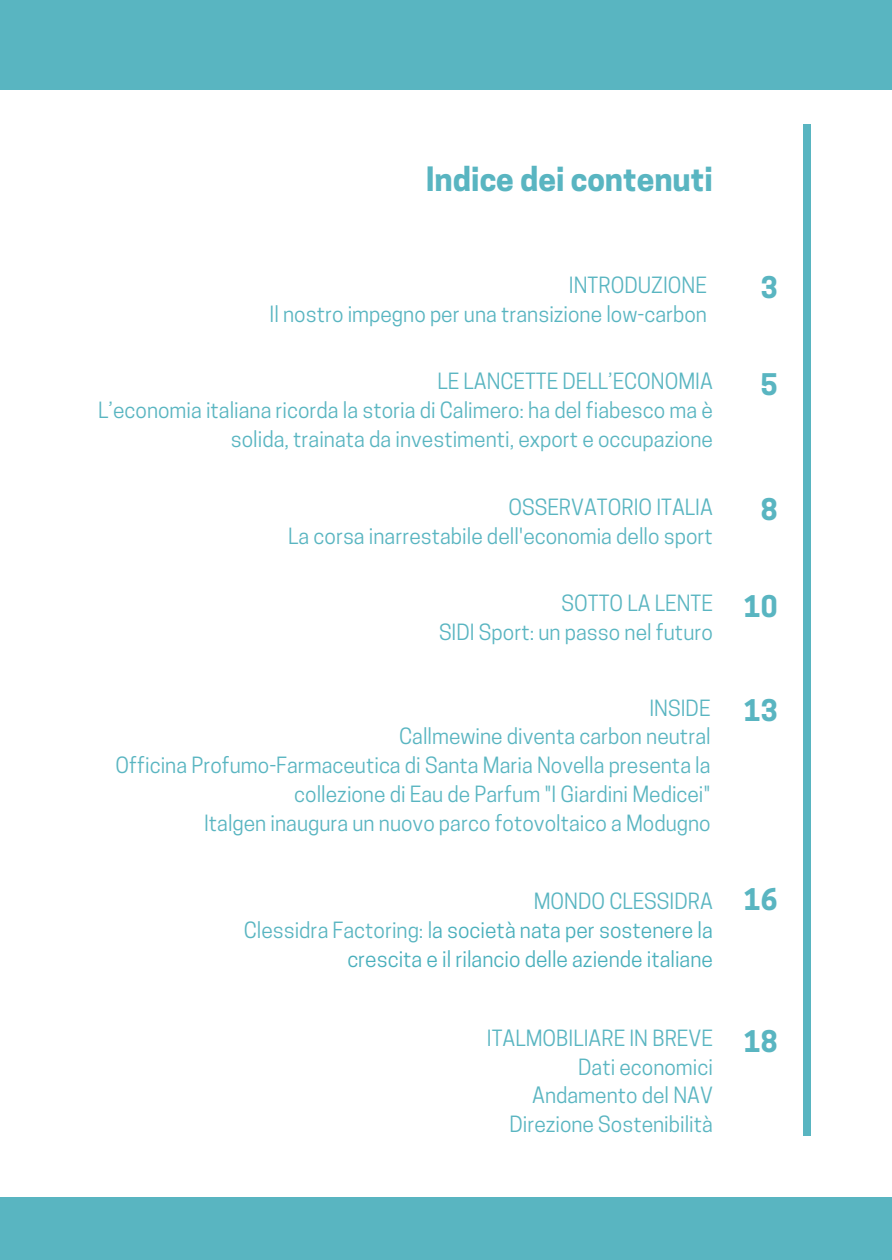
<style>
.page{position:relative;width:892px;height:1260px;background:#fff}
.page>*{position:absolute;margin:0;border:0;box-sizing:border-box;transform-origin:0 0}
.t1{font:700 31.5px "Cooper Hewitt";color:#59b5c1}
.t2{font:700 28px "Cooper Hewitt";color:#59b5c1}
.t3{font:21px/28.9px "Cooper Hewitt";color:#59b5c1;text-align:right}
.t4{font:21px/28.9px "Cooper Hewitt";color:#49afbc;text-align:right}
.s1{color:#59b5c1}
</style>
<div class="page">
<div style="left:802px;top:124px;width:8px;height:1012px;background:#59b5c1"></div>
<div style="left:0;top:0;width:891px;height:90px;background:#59b5c1"></div>
<div style="left:0;top:1197px;width:891px;height:63px;background:#59b5c1"></div>
<p class="t1" style="left:425px;top:168px;width:288px">Indice dei contenuti</p>
<p class="t3" style="left:568px;top:273px;width:139px">INTRODUZIONE</p>
<p class="t3" style="left:269px;top:302px;width:438px">Il nostro impegno per una transizione low-carbon</p>
<p class="t3" style="left:437px;top:370px;width:277px">LE LANCETTE DELL’ECONOMIA</p>
<p class="t3" style="left:98px;top:399px;width:616px">L’economia italiana ricorda la storia di Calimero: ha del fiabesco ma è solida, trainata da investimenti, export e occupazione</p>
<p class="t3" style="left:508px;top:495px;width:206px">OSSERVATORIO ITALIA</p>
<p class="t3" style="left:288px;top:524px;width:426px">La corsa inarrestabile dell'economia dello sport</p>
<p class="t3" style="left:561px;top:591px;width:153px">SOTTO LA LENTE</p>
<p class="t3" style="left:439px;top:620px;width:275px">SIDI Sport: un passo nel futuro</p>
<p class="t3" style="left:649px;top:696px;width:63px">INSIDE</p>
<p class="t3" style="left:399px;top:725px;width:313px">Callmewine diventa carbon neutral</p>
<p class="t3" style="left:116px;top:754px;width:596px">Officina Profumo-Farmaceutica di Santa Maria Novella presenta la collezione di Eau de Parfum "I Giardini Medicei"</p>
<p class="t3" style="left:204px;top:811px;width:508px">Italgen inaugura un nuovo parco fotovoltaico a Modugno</p>
<p class="t3" style="left:533px;top:890px;width:181px">MONDO CLESSIDRA</p>
<p class="t4" style="left:244px;top:919px;width:470px"><span class="s1">Clessidra Factoring: l</span>a società nata per sostenere la crescita e il rilancio delle aziende italiane</p>
<p class="t3" style="left:486px;top:1026px;width:227px">ITALMOBILIARE IN BREVE</p>
<p class="t3" style="left:578px;top:1055px;width:136px">Dati economici</p>
<p class="t3" style="left:532px;top:1084px;width:182px">Andamento del NAV</p>
<p class="t3" style="left:509px;top:1113px;width:205px">Direzione Sostenibilità</p>
<p class="t2" style="left:760px;top:277px;width:18px">3</p>
<p class="t2" style="left:760px;top:374px;width:18px">5</p>
<p class="t2" style="left:760px;top:499px;width:18px">8</p>
<p class="t2" style="left:743px;top:596px;width:35px">10</p>
<p class="t2" style="left:743px;top:700px;width:35px">13</p>
<p class="t2" style="left:743px;top:889px;width:35px">16</p>
<p class="t2" style="left:743px;top:1031px;width:35px">18</p>
</div>
